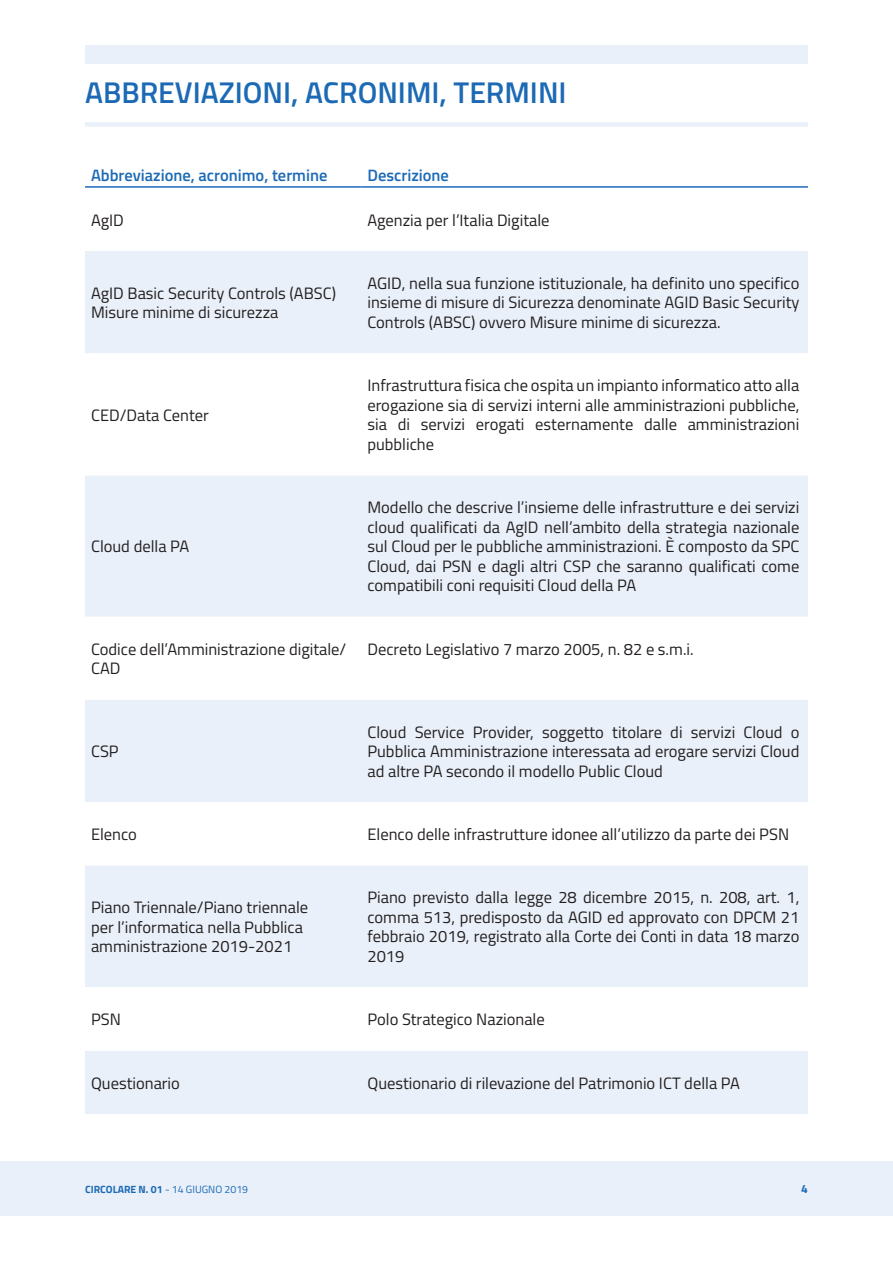
<style>
.page{position:relative;width:893px;height:1263px;background:#fff}
.page>*{position:absolute;margin:0;border:0;box-sizing:border-box;transform-origin:0 0}
.t1{font:600 30px "Titillium";color:#1c6ab5}
.t2{font:16.5px/19.5px "Titillium";color:#231f20;text-align:justify}
.t3{font:600 16.5px "Titillium";color:#1c6ab5}
.t4{font:700 12px "Titillium";color:#1c6ab5}
.t5{font:700 10.5px "Titillium";color:#1c6ab5}
.s1{font-weight:400}
</style>
<div class="page">
<div style="left:0;top:1162px;width:893px;height:54px;background:#e9f0f9"></div>
<div style="left:85px;top:46px;width:723px;height:18px;background:#e9f0f9"></div>
<div style="left:85px;top:251px;width:723px;height:863px;background:#e9f0f9"></div>
<svg style="left:85px;top:353px;width:723px;height:698px;fill:#e9f0f9"></svg>
<hr style="left:85px;top:186px;width:276px;height:2px;background:#1c6ab5">
<hr style="left:361px;top:186px;width:447px;height:2px;background:#1c6ab5">
<div style="left:85px;top:122px;width:723px;height:5px;background:#e9f0f9"></div>
<h1 class="t1" style="left:85px;top:70px;width:483px">ABBREVIAZIONI, ACRONIMI, TERMINI</h1>
<p class="t3" style="left:91px;top:163px;width:238px">Abbreviazione, acronimo, termine</p>
<p class="t3" style="left:367px;top:163px;width:83px">Descrizione</p>
<p class="t2" style="left:91px;top:209px;width:34px">AgID</p>
<p class="t2" style="left:367px;top:209px;width:184px">Agenzia per l’Italia Digitale</p>
<p class="t2" style="left:91px;top:282px;width:247px">AgID Basic Security Controls (ABSC)<br>Misure minime di sicurezza</p>
<p class="t2" style="left:367px;top:273px;width:433px">AGID, nella sua funzione istituzionale, ha definito uno specifico insieme di misure di Sicurezza denominate AGID Basic Security Controls (ABSC) ovvero Misure minime di sicurezza.</p>
<p class="t2" style="left:91px;top:404px;width:119px">CED/Data Center</p>
<p class="t2" style="left:91px;top:536px;width:100px">Cloud della PA</p>
<p class="t2" style="left:367px;top:375px;width:433px">Infrastruttura fisica che ospita un impianto informatico atto alla erogazione sia di servizi interni alle amministrazioni pubbliche, sia di servizi erogati esternamente dalle amministrazioni pubbliche</p>
<p class="t2" style="left:367px;top:497px;width:433px">Modello che descrive l’insieme delle infrastrutture e dei servizi cloud qualificati da AgID nell’ambito della strategia nazionale sul Cloud per le pubbliche amministrazioni. È composto da SPC Cloud, dai PSN e dagli altri CSP che saranno qualificati come compatibili coni requisiti Cloud della PA</p>
<p class="t2" style="left:91px;top:638px;width:257px">Codice dell’Amministrazione digitale/<br>CAD</p>
<p class="t2" style="left:367px;top:638px;width:328px">Decreto Legislativo 7 marzo 2005, n. 82 e s.m.i.</p>
<p class="t2" style="left:91px;top:741px;width:29px">CSP</p>
<p class="t2" style="left:367px;top:721px;width:433px">Cloud Service Provider, soggetto titolare di servizi Cloud o Pubblica Amministrazione interessata ad erogare servizi Cloud ad altre PA secondo il modello Public Cloud</p>
<p class="t2" style="left:91px;top:824px;width:47px">Elenco</p>
<p class="t2" style="left:367px;top:824px;width:423px">Elenco delle infrastrutture idonee all’utilizzo da parte dei PSN</p>
<p class="t2" style="left:91px;top:897px;width:219px;text-align:left">Piano Triennale/Piano triennale per l’informatica nella Pubblica amministrazione 2019-2021</p>
<p class="t2" style="left:367px;top:887px;width:433px">Piano previsto dalla legge 28 dicembre 2015, n. 208, art. 1, comma 513, predisposto da AGID ed approvato con DPCM 21 febbraio 2019, registrato alla Corte dei Conti in data 18 marzo 2019</p>
<p class="t2" style="left:91px;top:1009px;width:31px">PSN</p>
<p class="t2" style="left:367px;top:1009px;width:179px">Polo Strategico Nazionale</p>
<p class="t2" style="left:91px;top:1072px;width:90px">Questionario</p>
<p class="t2" style="left:367px;top:1072px;width:374px">Questionario di rilevazione del Patrimonio ICT della PA</p>
<p class="t5" style="left:85px;top:1181px;width:165px">CIRCOLARE N. 01 <span class="s1">- 14 GIUGNO 2019</span></p>
<p class="t4" style="left:801px;top:1179px;width:8px">4</p>
</div>
